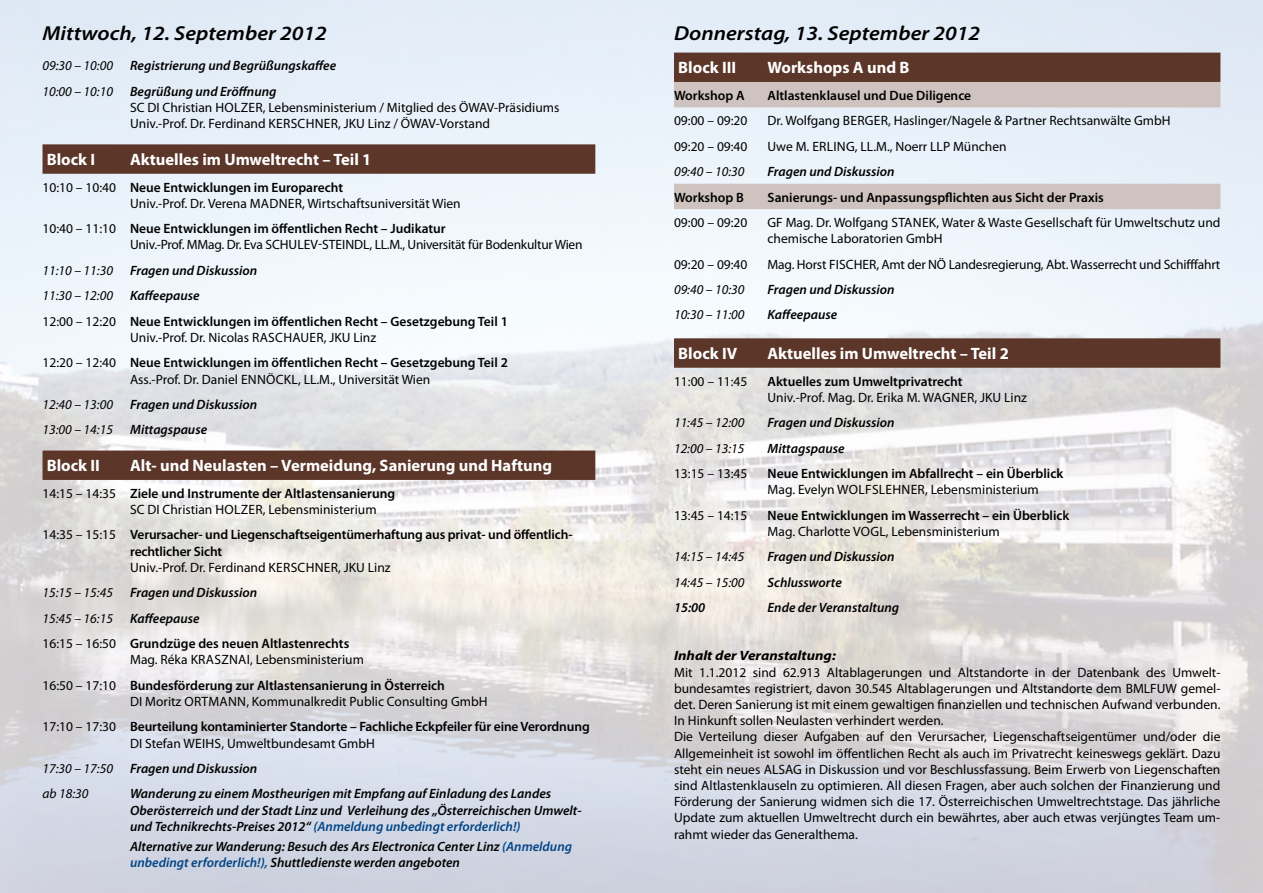
<style>
.page{position:relative;width:1263px;height:893px;background:#fff}
.page>*{position:absolute;margin:0;border:0;box-sizing:border-box;transform-origin:0 0}
.t1{font:italic 600 20.25px "Myriad Pro";color:#000;scale:1.11 1}
.t2{font:700 16.5px "Myriad Pro";color:#fff}
.t3{font:13.5px/16.2px "Myriad Pro";color:#000}
.t4{font:600 13.5px/25.5px "Myriad Pro";color:#000}
.t5{font:italic 600 13.5px/16.2px "Myriad Pro";color:#000}
.t6{font:italic 13.5px "Myriad Pro";color:#000}
.t7{font:13.5px "Myriad Pro";letter-spacing:-.02em;color:#000}
.t8{font:italic 700 13.5px "Myriad Pro";color:#000;scale:1.11 1}
.s1{font-weight:600}
.s2{font-weight:400}
.s3{font-style:italic}
.s4{color:#004485}
</style>
<div class="page">
<img style="left:0;top:0;width:1263px;height:893px">
<svg style="left:43px;top:144px;width:552px;height:336px"></svg>
<svg style="left:674px;top:53px;width:546px;height:315px;fill:#edf5fb"></svg>
<svg style="left:674px;top:82px;width:546px;height:127px;background:#dddee2"></svg>
<h1 class="t1" style="left:43px;top:20px;width:258px">Mittwoch, 12. September 2012</h1>
<p class="t6" style="left:43px;top:58px;width:72px">09:30 – 10:00</p>
<p class="t5" style="left:130px;top:57px;width:208px">Registrierung und Begrüßungskaffee</p>
<p class="t6" style="left:43px;top:83px;width:72px">10:00 – 10:10</p>
<p class="t5" style="left:130px;top:83px;width:148px">Begrüßung und Eröffnung</p>
<p class="t3" style="left:130px;top:99px;width:431px">SC DI Christian HOLZER, Lebensministerium / Mitglied des ÖWAV-Präsidiums<br>Univ.-Prof. Dr. Ferdinand Kerschner</p>
<p class="t3" style="left:338px;top:115px;width:153px">, JKU Linz / ÖWAV-Vorstand</p>
<p class="t2" style="left:47px;top:149px;width:50px">Block I</p>
<p class="t2" style="left:130px;top:149px;width:243px">Aktuelles im Umweltrecht – Teil 1</p>
<p class="t3" style="left:130px;top:179px;width:215px;text-indent:-88px">10:10 – 10:40 <span class="s1">Neue Entwicklungen im Europarecht<br></span>Univ.-Prof. Dr. Verena Madner</p>
<p class="t4" style="left:43px;top:190px;width:420px;text-indent:260px"><span class="s2">, Wirtschaftsuniversität Wien<br>10:40 – 11:10</span> Neue Entwicklungen im öffentlichen Recht – Judikatur</p>
<p class="t7" style="left:130px;top:237px;width:151px">Univ.-Prof. MMag. Dr. Eva Schulev</p>
<p class="t3" style="left:318px;top:237px;width:19px">-Steindl</p>
<p class="t7" style="left:370px;top:237px;width:215px">, LL.M., Universität für Bodenkultur Wien</p>
<p class="t6" style="left:43px;top:262px;width:72px">11:10 – 11:30</p>
<p class="t5" style="left:130px;top:262px;width:129px">Fragen und Diskussion</p>
<p class="t6" style="left:43px;top:287px;width:72px">11:30 – 12:00</p>
<p class="t4" style="left:43px;top:283px;width:467px;text-indent:88px"><span class="s3">Kaffeepause<br></span><span class="s2">12:00 – 12:20</span> Neue Entwicklungen im öffentlichen Recht – Gesetzgebung Teil 1</p>
<p class="t4" style="left:43px;top:324px;width:467px;text-indent:88px"><span class="s2">Univ.-Prof. Dr. Nicolas RASCHAUER, JKU Linz<br>12:20 – 12:40</span> Neue Entwicklungen im öffentlichen Recht – Gesetzgebung Teil 2</p>
<p class="t3" style="left:130px;top:371px;width:127px">Ass.-Prof. Dr. Daniel Ennöckl</p>
<p class="t3" style="left:298px;top:371px;width:134px">, LL.M., Universität Wien</p>
<p class="t6" style="left:43px;top:396px;width:72px">12:40 – 13:00</p>
<p class="t5" style="left:130px;top:396px;width:129px">Fragen und Diskussion</p>
<p class="t6" style="left:43px;top:421px;width:72px">13:00 – 14:15</p>
<p class="t5" style="left:130px;top:421px;width:79px">Mittagspause</p>
<p class="t2" style="left:47px;top:455px;width:55px">Block II</p>
<p class="t2" style="left:130px;top:455px;width:424px">Alt- und Neulasten – Vermeidung, Sanierung und Haftung</p>
<p class="t3" style="left:130px;top:485px;width:267px;text-indent:-88px">14:15 – 14:35 <span class="s1">Ziele und Instrumente der Altlastensanierung<br></span>SC DI Christian HOLZER, Lebensministerium</p>
<p class="t4" style="left:130px;top:526px;width:444px;line-height:16.2px;text-indent:-88px"><span class="s2">14:35 – 15:15</span> Verursacher- und Liegenschaftseigentümerhaftung aus privat- und öffentlich&shy;rechtlicher Sicht</p>
<p class="t3" style="left:130px;top:559px;width:155px">Univ.-Prof. Dr. Ferdinand Kerschner</p>
<p class="t3" style="left:338px;top:559px;width:54px">, JKU Linz</p>
<p class="t6" style="left:43px;top:584px;width:72px">15:15 – 15:45</p>
<p class="t5" style="left:130px;top:584px;width:129px">Fragen und Diskussion</p>
<p class="t6" style="left:43px;top:610px;width:72px">15:45 – 16:15</p>
<p class="t4" style="left:43px;top:605px;width:308px;text-indent:88px"><span class="s3">Kaffeepause<br></span><span class="s2">16:15 – 16:50</span> Grundzüge des neuen Altlastenrechts</p>
<p class="t4" style="left:43px;top:647px;width:404px;text-align:center"><span class="s2">Mag. Réka KRASZNAI, Lebensministerium<br>16:50 – 17:10</span> Bundesförderung zur Altlastensanierung in Österreich</p>
<p class="t3" style="left:130px;top:693px;width:74px">DI Moritz Ortmann</p>
<p class="t4" style="left:43px;top:688px;width:549px;text-indent:204px"><span class="s2">, Kommunalkredit Public Consulting GmbH<br>17:10 – 17:30</span> Beurteilung kontaminierter Standorte – Fachliche Eckpfeiler für eine Verordnung</p>
<p class="t3" style="left:130px;top:735px;width:73px">DI Stefan Weihs</p>
<p class="t3" style="left:221px;top:735px;width:155px">, Umweltbundesamt GmbH</p>
<p class="t6" style="left:43px;top:760px;width:72px">17:30 – 17:50</p>
<p class="t5" style="left:130px;top:760px;width:129px">Fragen und Diskussion</p>
<p class="t6" style="left:43px;top:785px;width:48px">ab 18:30</p>
<p class="t5" style="left:130px;top:785px;width:453px">Wanderung zu einem Mostheurigen mit Empfang auf Einladung des Landes<br>Oberösterreich und der Stadt Linz und Verleihung des „Österreichischen Umwelt&shy;und Technikrechts-Preises 2012“ <span class="s4">(Anmeldung unbedingt erforderlich!)</span></p>
<p class="t5" style="left:130px;top:838px;width:443px">Alternative zur Wanderung: Besuch des Ars Electronica Center Linz <span class="s4">(Anmeldung unbedingt erforderlich!),</span> Shuttledienste werden angeboten</p>
<h1 class="t1" style="left:674px;top:20px;width:277px">Donnerstag, 13. September 2012</h1>
<p class="t2" style="left:678px;top:57px;width:59px">Block III</p>
<p class="t2" style="left:767px;top:57px;width:143px">Workshops A und B</p>
<p class="t4" style="left:674px;top:82px;width:72px">Workshop A</p>
<p class="t4" style="left:767px;top:82px;width:205px">Altlastenklausel und Due Diligence</p>
<p class="t3" style="left:674px;top:112px;width:75px">09:00 – 09:20</p>
<p class="t3" style="left:767px;top:112px;width:92px">Dr. Wolfgang Berger</p>
<p class="t3" style="left:888px;top:112px;width:284px">, Haslinger/Nagele &amp; Partner Rechtsanwälte GmbH</p>
<p class="t3" style="left:674px;top:138px;width:75px">09:20 – 09:40</p>
<p class="t3" style="left:767px;top:138px;width:241px">Uwe M. ERLING, LL.M., Noerr LLP München</p>
<p class="t6" style="left:674px;top:163px;width:72px">09:40 – 10:30</p>
<p class="t5" style="left:767px;top:163px;width:129px">Fragen und Diskussion</p>
<p class="t4" style="left:674px;top:184px;width:71px">Workshop B</p>
<p class="t4" style="left:767px;top:184px;width:338px">Sanierungs- und Anpassungspflichten aus Sicht der Praxis</p>
<p class="t3" style="left:674px;top:214px;width:75px">09:00 – 09:20</p>
<p class="t3" style="left:767px;top:214px;width:140px">GF Mag. Dr. Wolfgang Stanek</p>
<p class="t3" style="left:767px;top:214px;width:454px;text-indent:169px">, Water &amp; Waste Gesellschaft für Umweltschutz und chemische Laboratorien GmbH</p>
<p class="t3" style="left:674px;top:256px;width:75px">09:20 – 09:40</p>
<p class="t3" style="left:767px;top:256px;width:454px">Mag. Horst FISCHER, Amt der NÖ Landesregierung, Abt. Wasserrecht und Schifffahrt</p>
<p class="t6" style="left:674px;top:281px;width:72px">09:40 – 10:30</p>
<p class="t5" style="left:767px;top:281px;width:129px">Fragen und Diskussion</p>
<p class="t6" style="left:674px;top:307px;width:72px">10:30 – 11:00</p>
<p class="t5" style="left:767px;top:306px;width:71px">Kaffeepause</p>
<p class="t2" style="left:678px;top:343px;width:60px">Block IV</p>
<p class="t2" style="left:767px;top:343px;width:243px">Aktuelles im Umweltrecht – Teil 2</p>
<p class="t3" style="left:674px;top:373px;width:75px">11:00 – 11:45</p>
<p class="t4" style="left:767px;top:368px;width:196px">Aktuelles zum Umweltprivatrecht</p>
<p class="t3" style="left:767px;top:389px;width:261px">Univ.-Prof. Mag. Dr. Erika M. WAGNER, JKU Linz</p>
<p class="t6" style="left:674px;top:414px;width:72px">11:45 – 12:00</p>
<p class="t5" style="left:767px;top:414px;width:129px">Fragen und Diskussion</p>
<p class="t6" style="left:674px;top:440px;width:72px">12:00 – 13:15</p>
<p class="t5" style="left:767px;top:440px;width:79px">Mittagspause</p>
<p class="t3" style="left:674px;top:465px;width:75px">13:15 – 13:45</p>
<p class="t4" style="left:767px;top:460px;width:297px">Neue Entwicklungen im Abfallrecht – ein Überblick</p>
<p class="t3" style="left:767px;top:481px;width:273px">Mag. Evelyn WOLFSLEHNER, Lebensministerium</p>
<p class="t3" style="left:674px;top:507px;width:75px">13:45 – 14:15</p>
<p class="t4" style="left:767px;top:502px;width:303px">Neue Entwicklungen im Wasserrecht – ein Überblick</p>
<p class="t3" style="left:767px;top:523px;width:103px">Mag. Charlotte Vogl</p>
<p class="t3" style="left:886px;top:523px;width:115px">, Lebensministerium</p>
<p class="t6" style="left:674px;top:548px;width:72px">14:15 – 14:45</p>
<p class="t5" style="left:767px;top:548px;width:129px">Fragen und Diskussion</p>
<p class="t6" style="left:674px;top:574px;width:72px">14:45 – 15:00</p>
<p class="t5" style="left:767px;top:574px;width:76px">Schlussworte</p>
<p class="t5" style="left:674px;top:599px;width:33px">15:00</p>
<p class="t5" style="left:767px;top:599px;width:133px">Ende der Veranstaltung</p>
<p class="t8" style="left:674px;top:647px;width:147px">Inhalt der Veranstaltung:</p>
<p class="t3" style="left:674px;top:664px;width:548px">Mit 1.1.2012 sind 62.913 Altablagerungen und Altstandorte in der Datenbank des Umwelt&shy;bundesamtes registriert, davon 30.545 Altablagerungen und Altstandorte dem BMLFUW gemel&shy;det. Deren Sanierung ist mit einem gewaltigen finanziellen und technischen Aufwand verbunden.<br>In Hinkunft sollen Neulasten verhindert werden.<br>Die Verteilung dieser Aufgaben auf den Verursacher, Liegenschaftseigentümer und/oder die Allgemeinheit ist sowohl im öffentlichen Recht als auch im Privatrecht keineswegs geklärt. Dazu steht ein neues ALSAG in Diskussion und vor Beschlussfassung. Beim Erwerb von Liegenschaften sind Altlastenklauseln zu optimieren. All diesen Fragen, aber auch solchen der Finanzierung und Förderung der Sanierung widmen sich die 17. Österreichischen Umweltrechtstage. Das jährliche Update zum aktuellen Umweltrecht durch ein bewährtes, aber auch etwas verjüngtes Team um&shy;rahmt wieder das Generalthema.</p>
</div>
